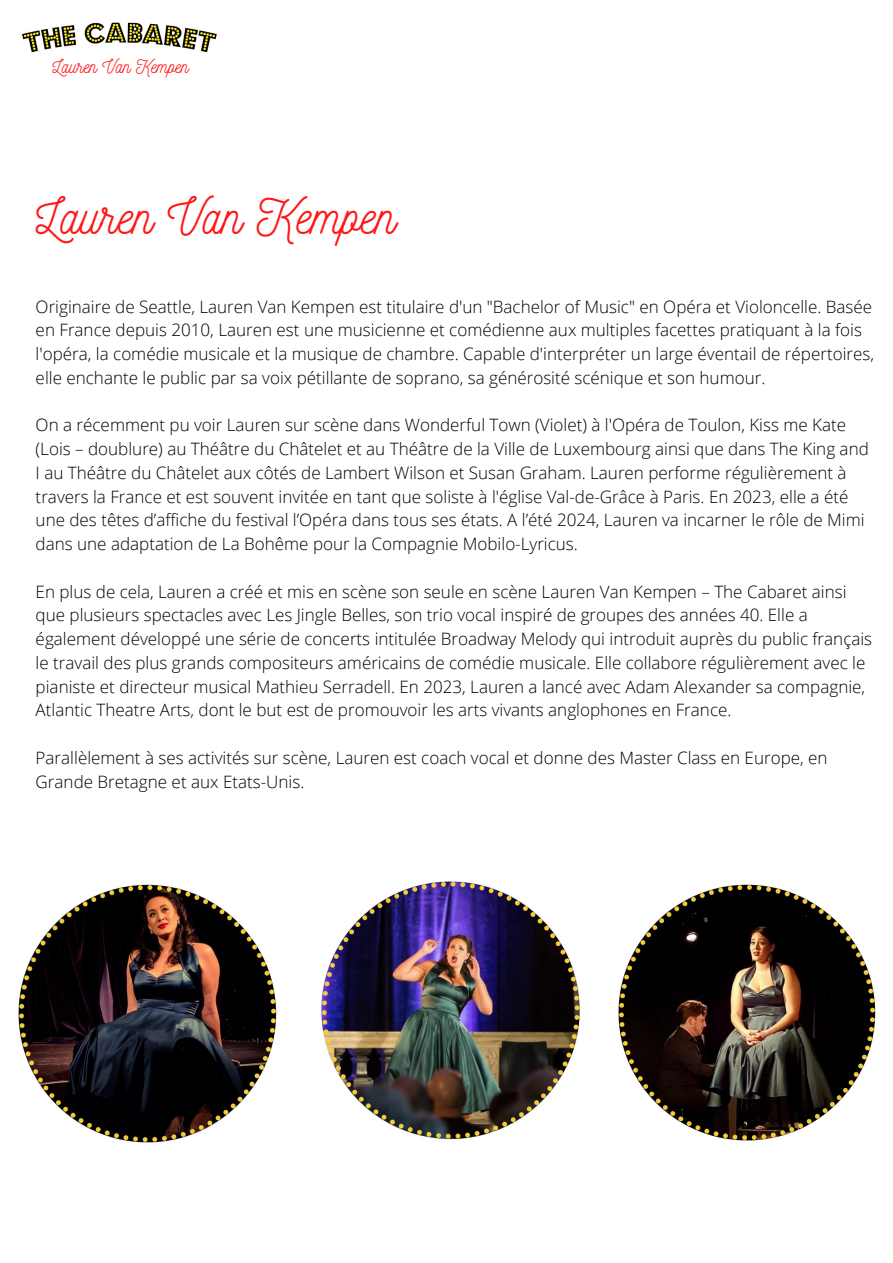
<style>
.page{position:relative;width:893px;height:1263px;background:#fff}
.page>*{position:absolute;margin:0;border:0;box-sizing:border-box;transform-origin:0 0}
.t1{font:48.97px "Nickainley";color:#ff1616}
.t2{font:18.52px "Nickainley";color:#ff1616}
.t3{font:300 17.02px/23.8px "Open Sans";color:#000}
</style>
<div class="page">
<img style="left:18px;top:884px;width:259px;height:259px">
<img style="left:22px;top:22px;width:195px;height:31px">
<img style="left:618px;top:884px;width:258px;height:257px">
<img style="left:321px;top:881px;width:259px;height:259px">
<p class="t2" style="left:53px;top:54px;width:138px">Lauren Van Kempen</p>
<p class="t1" style="left:36px;top:185px;width:362px">Lauren Van Kempen</p>
<p class="t3" style="left:36px;top:294px;width:840px">Originaire de Seattle, Lauren Van Kempen est titulaire d'un "Bachelor of Music" en Opéra et Violoncelle. Basée en France depuis 2010, Lauren est une musicienne et comédienne aux multiples facettes pratiquant à la fois l'opéra, la comédie musicale et la musique de chambre. Capable d'interpréter un large éventail de répertoires, elle enchante le public par sa voix pétillante de soprano, sa générosité scénique et son humour.</p>
<p class="t3" style="left:36px;top:413px;width:834px">On a récemment pu voir Lauren sur scène dans Wonderful Town (Violet) à l'Opéra de Toulon, Kiss me Kate (Lois – doublure) au Théâtre du Châtelet et au Théâtre de la Ville de Luxembourg ainsi que dans The King and I au Théâtre du Châtelet aux côtés de Lambert Wilson et Susan Graham. Lauren performe régulièrement à travers la France et est souvent invitée en tant que soliste à l'église Val-de-Grâce à Paris. En 2023, elle a été une des têtes d’affiche du festival l’Opéra dans tous ses états. A l’été 2024, Lauren va incarner le rôle de Mimi dans une adaptation de La Bohême pour la Compagnie Mobilo-Lyricus.</p>
<p class="t3" style="left:36px;top:579px;width:838px">En plus de cela, Lauren a créé et mis en scène son seule en scène Lauren Van Kempen – The Cabaret ainsi que plusieurs spectacles avec Les Jingle Belles, son trio vocal inspiré de groupes des années 40. Elle a également développé une série de concerts intitulée Broadway Melody qui introduit auprès du public français le travail des plus grands compositeurs américains de comédie musicale. Elle collabore régulièrement avec le pianiste et directeur musical Mathieu Serradell. En 2023, Lauren a lancé avec Adam Alexander sa compagnie, Atlantic Theatre Arts, dont le but est de promouvoir les arts vivants anglophones en France.</p>
<p class="t3" style="left:36px;top:745px;width:793px">Parallèlement à ses activités sur scène, Lauren est coach vocal et donne des Master Class en Europe, en<br>Grande Bretagne et aux Etats-Unis.</p>
</div>
